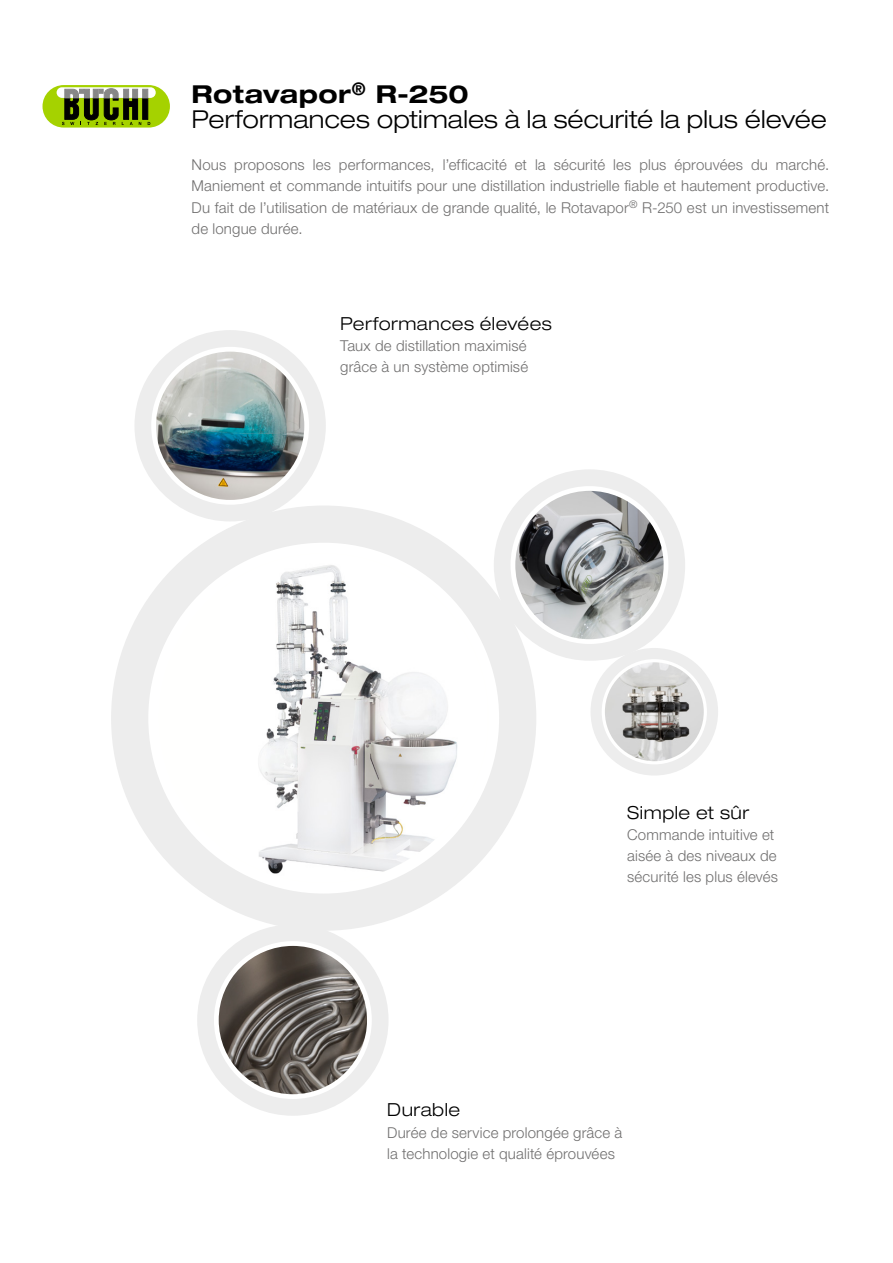
<style>
.page{position:relative;width:893px;height:1263px;background:#fff}
.page>*{position:absolute;margin:0;border:0;box-sizing:border-box;transform-origin:0 0}
.FR_Cover_Subline{font:300 expanded 24.75px "Helvetica Neue LT Std";letter-spacing:.005em;color:#000}
.FR_Cover_Headline{font:700 expanded 24.75px "Helvetica Neue LT Std";letter-spacing:.02em;color:#000}
.FR_Title{font:300 expanded 18px "Helvetica Neue LT Std";letter-spacing:.025em;color:#000}
.FR_Body_text_justifi{font:300 15px/21.3px "Helvetica Neue LT Std";letter-spacing:.01em;color:#706f6f;text-align:justify}
.FR_Body_text_left{font:300 15px/21.3px "Helvetica Neue LT Std";letter-spacing:.01em;color:#706f6f}
</style>
<div class="page">
<div style="left:43px;top:85px;width:127px;height:43px;background:#a5d200;border-radius:21px"></div>
<div style="left:143px;top:89px;width:5px;height:30px;background:#000;border:1px solid #000"></div>
<svg style="left:57px;top:87px;width:99px;height:11px"></svg>
<div style="left:143px;top:89px;width:5px;height:9px;background:#878787"></div>
<svg style="left:62px;top:89px;width:79px;height:36px"></svg>
<div style="left:111px;top:505px;width:425px;height:426px;background:#ededed;border-radius:50%"></div>
<div style="left:148px;top:543px;width:351px;height:350px;background:#fff;border-radius:50%"></div>
<img style="left:221px;top:553px;width:265px;height:330px">
<div style="left:590px;top:648px;width:128px;height:127px;background:#ededed;border-radius:50%"></div>
<div style="left:602px;top:659px;width:105px;height:105px;background:#fff;border-radius:50%"></div>
<img style="left:605px;top:662px;width:99px;height:99px;border-radius:49px">
<div style="left:494px;top:469px;width:191px;height:192px;background:#ededed;border-radius:50%"></div>
<div style="left:510px;top:486px;width:158px;height:158px;background:#fff;border-radius:50%"></div>
<img style="left:515px;top:491px;width:149px;height:148px;border-radius:74px">
<div style="left:134px;top:330px;width:192px;height:191px;background:#ededed;border-radius:50%"></div>
<div style="left:151px;top:347px;width:158px;height:158px;background:#fff;border-radius:50%"></div>
<img style="left:156px;top:352px;width:148px;height:148px;border-radius:74px">
<div style="left:197px;top:924px;width:192px;height:192px;background:#ededed;border-radius:50%"></div>
<div style="left:214px;top:941px;width:158px;height:158px;background:#fff;border-radius:50%"></div>
<img style="left:219px;top:946px;width:148px;height:148px;border-radius:74px">
<p class="FR_Cover_Headline" style="left:192px;top:78px;width:279px">Rotavapor<sup>®</sup> R-250</p>
<p class="FR_Cover_Subline" style="left:192px;top:104px;width:637px">Performances optimales à la sécurité la plus élevée</p>
<p class="FR_Body_text_justifi" style="left:192px;top:154px;width:639px">Nous proposons les performances, l’efficacité et la sécurité les plus éprouvées du marché.<br>Maniement et commande intuitifs pour une distillation industrielle fiable et hautement productive.<br>Du fait de l’utilisation de matériaux de grande qualité, le Rotavapor<sup>®</sup> R-250 est un investissement de longue durée.</p>
<p class="FR_Title" style="left:340px;top:312px;width:213px">Performances élevées</p>
<p class="FR_Body_text_left" style="left:340px;top:334px;width:189px">Taux de distillation maximisé grâce à un système optimisé</p>
<p class="FR_Title" style="left:627px;top:801px;width:123px">Simple et sûr</p>
<p class="FR_Body_text_left" style="left:627px;top:823px;width:152px">Commande intuitive et aisée à des niveaux de sécurité les plus élevés</p>
<p class="FR_Title" style="left:387px;top:1099px;width:75px">Durable</p>
<p class="FR_Body_text_left" style="left:387px;top:1121px;width:237px">Durée de service prolongée grâce à la technologie et qualité éprouvées</p>
</div>
